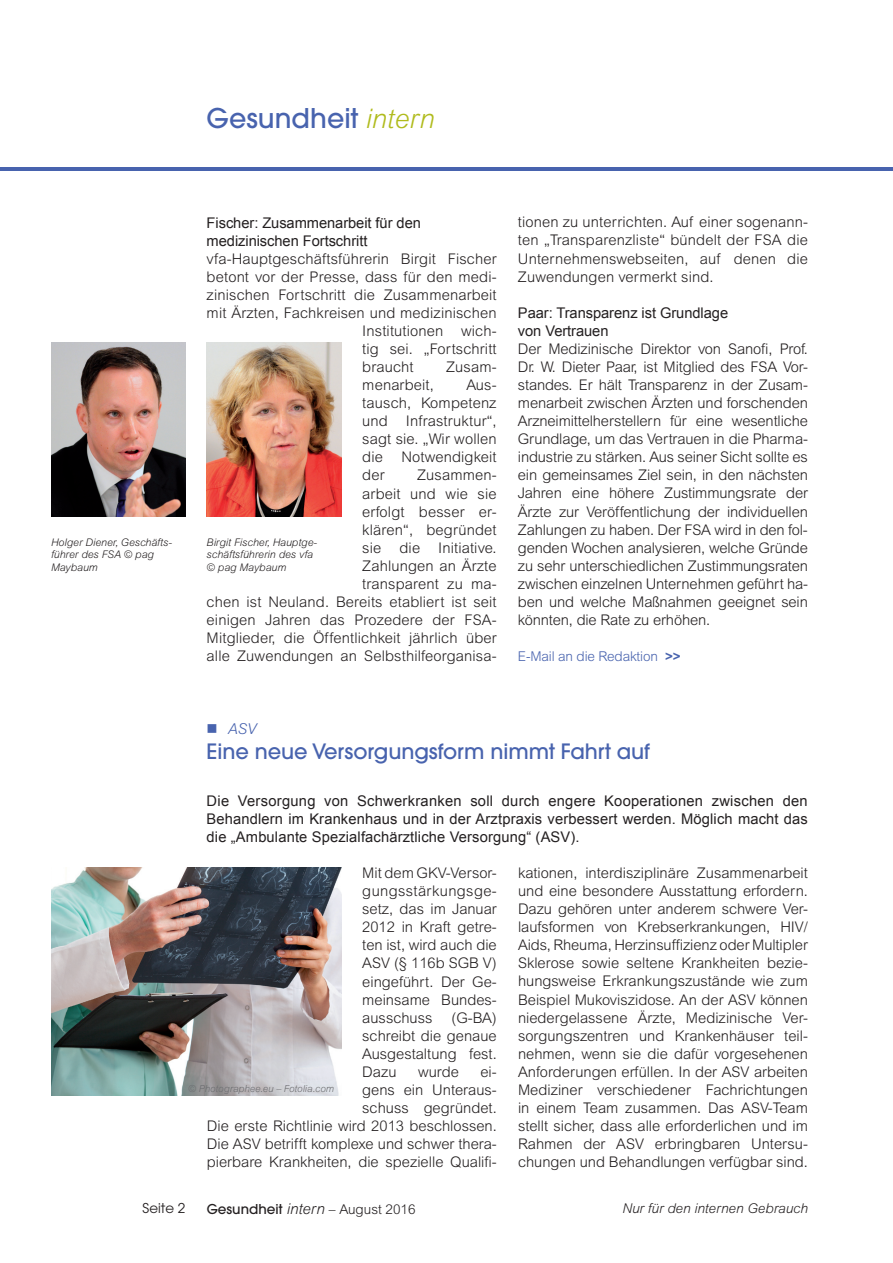
<style>
.page{position:relative;width:893px;height:1263px;background:#fff}
.page>*{position:absolute;margin:0;border:0;box-sizing:border-box;transform-origin:0 0}
.t1{font:500 27px "ITC Avant Garde Std";color:#4863ae}
.t2{font:500 21px "ITC Avant Garde Std";letter-spacing:-.005em;color:#4863ae}
.t3{font:italic 300 15px "Arial MT Std";color:#4863ae}
.t4{font:300 14.7px/18px "Arial MT Std";letter-spacing:.01em;color:#231f20;text-align:justify}
.t5{font:14.7px/18px "Arial";letter-spacing:-.005em;color:#231f20}
.t6{font:300 13.5px "Arial MT Std";color:#231f20}
.t7{font:italic 300 13.5px "Arial MT Std";color:#231f20}
.t8{font:300 13.5px "Arial MT Std";letter-spacing:-.01em;color:#4863ae}
.t9{font:13.5px "ITC Avant Garde Std";color:#231f20}
.t10{font:italic 300 10.5px/12.6px "Arial MT Std";color:#231f20}
.t11{font:italic 300 9.75px "Arial MT Std";color:#6c6d70}
.s1{font-family:"Arial MT Std";font-weight:300;font-style:italic;color:#b0bb1d}
.s2{font-family:"Arial";font-weight:700}
.s3{font-family:"ITC Avant Garde Std";font-weight:500}
.s4{font-style:italic;font-size:15px}
</style>
<div class="page">
<hr style="left:0;top:167px;width:893px;height:4px;background:#4863ae">
<img style="left:51px;top:342px;width:134px;height:175px">
<img style="left:207px;top:342px;width:134px;height:175px">
<img style="left:51px;top:868px;width:290px;height:227px">
<h1 class="t1" style="left:207px;top:101px;width:229px">Gesundheit <span class="s1">intern</span></h1>
<p class="t5" style="left:207px;top:213px;width:216px">Fischer: Zusammenarbeit für den medizinischen Fortschritt</p>
<p class="t4" style="left:207px;top:249px;width:291px">vfa-Hauptgeschäftsführerin Birgit Fischer</p>
<p class="t4" style="left:207px;top:267px;width:291px">betont vor der Presse, dass für den medi-</p>
<p class="t4" style="left:207px;top:286px;width:292px">zinischen Fortschritt die Zusammenarbeit</p>
<p class="t4" style="left:207px;top:304px;width:291px">mit Ärzten, Fachkreisen und medizinischen</p>
<p class="t4" style="left:362px;top:322px;width:136px">Institutionen wich-</p>
<p class="t4" style="left:362px;top:340px;width:136px">tig sei. „Fortschritt</p>
<p class="t4" style="left:362px;top:358px;width:53px">braucht</p>
<p class="t4" style="left:446px;top:358px;width:52px">Zusam-</p>
<p class="t4" style="left:362px;top:376px;width:73px">menarbeit,</p>
<p class="t4" style="left:362px;top:376px;width:136px;text-indent:104px">Aus&shy;tausch, Kompetenz und Infrastruktur“, sagt sie. „Wir wollen die Notwendigkeit der</p>
<p class="t4" style="left:207px;top:466px;width:292px;text-align:right">Zusammen-<br>arbeit und wie sie<br>erfolgt besser er-<br>klären“, begründet<br>sie die Initiative.<br>Zahlungen an Ärzte<br>transparent zu ma-<br>chen ist Neuland. Bereits etabliert ist seit einigen Jahren das Prozedere der FSA-<br>Mitglieder, die Öffentlichkeit jährlich über alle Zuwendungen an Selbsthilfeorganisa-</p>
<p class="t10" style="left:51px;top:536px;width:122px">Holger Diener, Geschäfts&shy;führer des FSA © pag<br>Maybaum</p>
<p class="t10" style="left:207px;top:536px;width:112px">Birgit Fischer, Hauptge&shy;schäftsführerin des vfa © pag Maybaum</p>
<p class="t4" style="left:518px;top:213px;width:292px">tionen zu unterrichten. Auf einer sogenann&shy;ten „Transparenzliste“ bündelt der FSA die Unternehmenswebseiten, auf denen die Zuwendungen vermerkt sind.</p>
<p class="t5" style="left:518px;top:304px;width:212px">Paar: Transparenz ist Grundlage von Vertrauen</p>
<p class="t4" style="left:518px;top:340px;width:292px">Der Medizinische Direktor von Sanofi, Prof.<br>Dr. W. Dieter Paar, ist Mitglied des FSA Vor&shy;standes. Er hält Transparenz in der Zusam&shy;menarbeit zwischen Ärzten und forschenden Arzneimittelherstellern für eine wesentliche Grundlage, um das Vertrauen in die Pharma&shy;industrie zu stärken. Aus seiner Sicht sollte es ein gemeinsames Ziel sein, in den nächsten Jahren eine höhere Zustimmungsrate der Ärzte zur Veröffentlichung der individuellen Zahlungen zu haben. Der FSA wird in den fol&shy;genden Wochen analysieren, welche Gründe zu sehr unterschiedlichen Zustimmungsraten zwischen einzelnen Unternehmen geführt ha&shy;ben und welche Maßnahmen geeignet sein könnten, die Rate zu erhöhen.</p>
<p class="t8" style="left:518px;top:649px;width:164px">E-Mail an die Redaktion <span class="s2">&gt;&gt;</span></p>
<p class="t3" style="left:207px;top:720px;width:51px">■ ASV</p>
<h2 class="t2" style="left:207px;top:738px;width:445px">Eine neue Versorgungsform nimmt Fahrt auf</h2>
<p class="t5" style="left:207px;top:792px;width:603px;text-align:justify">Die Versorgung von Schwerkranken soll durch engere Kooperationen zwischen den Behandlern im Krankenhaus und in der Arztpraxis verbessert werden. Möglich macht das die „Ambulante Spezialfachärztliche Versorgung“ (ASV).</p>
<p class="t4" style="left:362px;top:864px;width:136px">Mit dem GKV-Versor&shy;gungsstärkungsge&shy;setz, das im Januar 2012 in Kraft getre&shy;ten ist, wird auch die ASV (§ 116b SGB V) eingeführt. Der Ge&shy;meinsame Bundes&shy;ausschuss</p>
<p class="t4" style="left:362px;top:1008px;width:136px;text-indent:89px">(G-BA) schreibt die genaue Ausgestaltung fest.<br>Dazu</p>
<p class="t4" style="left:207px;top:1063px;width:291px;text-align:right">ei-<br>gens ein Unteraus-<br>schuss gegründet.<br>Die erste Richtlinie wird 2013 beschlossen.<br>Die ASV betrifft komplexe und schwer thera&shy;pierbare Krankheiten, die spezielle Qualifi-</p>
<p class="t4" style="left:418px;top:1063px;width:42px">wurde</p>
<p class="t11" style="left:188px;top:1082px;width:147px">© Photographee.eu – Fotolia.com</p>
<p class="t9" style="left:142px;top:1200px;width:45px">Seite 2</p>
<p class="t6" style="left:207px;top:1202px;width:210px"><span class="s3">Gesundheit</span> <span class="s4">intern</span> – August 2016</p>
<p class="t4" style="left:518px;top:864px;width:291px">kationen, interdisziplinäre Zusammenarbeit und eine besondere Ausstattung erfordern.<br>Dazu gehören unter anderem schwere Ver&shy;laufsformen von Krebserkrankungen, HIV/ Aids, Rheuma, Herzinsuffizienz oder Multipler Sklerose sowie seltene Krankheiten bezie&shy;hungsweise Erkrankungszustände wie zum Beispiel Mukoviszidose. An der ASV können niedergelassene Ärzte, Medizinische Ver&shy;sorgungszentren und Krankenhäuser teil&shy;nehmen, wenn sie die dafür vorgesehenen Anforderungen erfüllen. In der ASV arbeiten Mediziner verschiedener Fachrichtungen in einem Team zusammen. Das ASV-Team stellt sicher, dass alle erforderlichen und im Rahmen der ASV erbringbaren Untersu&shy;chungen und Behandlungen verfügbar sind.</p>
<p class="t7" style="left:622px;top:1201px;width:187px">Nur für den internen Gebrauch</p>
</div>
